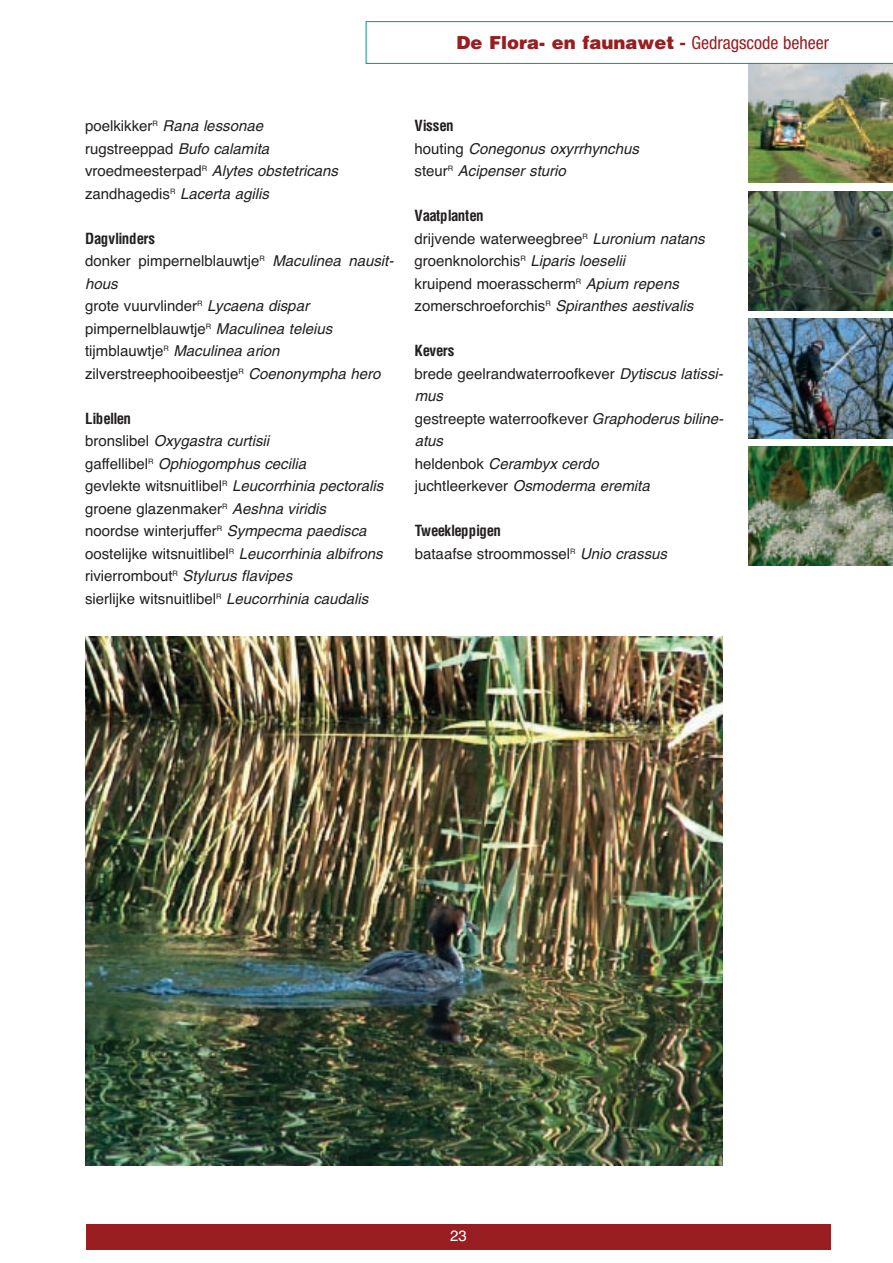
<style>
.page{position:relative;width:893px;height:1263px;background:#fff}
.page>*{position:absolute;margin:0;border:0;box-sizing:border-box;transform-origin:0 0}
.t1{font:900 18px "Helvetica";color:#981e21}
.t2{font:15px/22.5px "Helvetica";color:#231f20}
.t3{font:italic 15px/22.5px "Helvetica";color:#231f20}
.t4{font:15px "Helvetica";color:#fff}
.s1{font-family:"Helvetica Bold TT";font-weight:400}
.s2{font-family:"Helvetica Neue";font-weight:400;font-stretch:condensed}
.s3{font-style:normal}
.s4{font-weight:700;font-stretch:condensed}
.s5{font-style:italic}
.s6{font-weight:700;font-style:normal;font-stretch:condensed}
</style>
<div class="page">
<div style="left:86px;top:1225px;width:744px;height:25px;background:#981e21"></div>
<img style="left:748px;top:64px;width:145px;height:119px">
<img style="left:748px;top:191px;width:145px;height:119px">
<img style="left:748px;top:319px;width:145px;height:119px">
<img style="left:748px;top:446px;width:145px;height:120px">
<svg style="left:366px;top:21px;width:527px;height:43px"></svg>
<img style="left:85px;top:636px;width:638px;height:529px">
<p class="t1" style="left:457px;top:33px;width:374px">De Flora- en faunawet <span class="s1">-</span> <span class="s2">Gedragscode beheer</span></p>
<p class="t3" style="left:85px;top:116px;width:254px"><span class="s3">poelkikker</span><sup>R</sup> Rana lessonae <span class="s3">rugstreeppad</span> Bufo calamita <span class="s3">vroedmeesterpad</span><sup>R</sup> Alytes obstetricans <span class="s3">zandhagedis</span><sup>R</sup> Lacerta agilis</p>
<p class="t2" style="left:85px;top:227px;width:310px"><span class="s4">Dagvlinders<br></span>donker pimpernelblauwtje<sup>R</sup> <span class="s5">Maculinea nausit&shy;hous<br></span>grote vuurvlinder<sup>R</sup> <span class="s5">Lycaena dispar </span>pimpernelblauwtje<sup>R</sup> <span class="s5">Maculinea teleius </span>tijmblauwtje<sup>R</sup> <span class="s5">Maculinea arion </span>zilverstreephooibeestje<sup>R</sup> <span class="s5">Coenonympha hero</span></p>
<p class="t3" style="left:85px;top:409px;width:300px"><span class="s6">Libellen<br></span><span class="s3">bronslibel</span> Oxygastra curtisii<br><span class="s3">gaffellibel</span><sup>R</sup> Ophiogomphus cecilia<br><span class="s3">gevlekte witsnuitlibel</span><sup>R</sup> Leucorrhinia pectoralis <span class="s3">groene glazenmaker</span><sup>R</sup> Aeshna viridis <span class="s3">noordse winterjuffer</span><sup>R</sup> Sympecma paedisca <span class="s3">oostelijke witsnuitlibel</span><sup>R</sup> Leucorrhinia albifrons <span class="s3">rivierrombout</span><sup>R</sup> Stylurus flavipes<br><span class="s3">sierlijke witsnuitlibel</span><sup>R</sup> Leucorrhinia caudalis</p>
<p class="t3" style="left:415px;top:116px;width:226px"><span class="s6">Vissen<br></span><span class="s3">houting</span> Conegonus oxyrrhynchus <span class="s3">steur</span><sup>R</sup> Acipenser sturio</p>
<p class="t2" style="left:415px;top:205px;width:292px"><span class="s4">Vaatplanten<br></span>drijvende waterweegbree<sup>R</sup> <span class="s5">Luronium natans </span>groenknolorchis<sup>R</sup> <span class="s5">Liparis loeselii<br></span>kruipend moerasscherm<sup>R</sup> <span class="s5">Apium repens </span>zomerschroeforchis<sup>R</sup> <span class="s5">Spiranthes aestivalis</span></p>
<p class="t2" style="left:415px;top:340px;width:310px"><span class="s4">Kevers<br></span>brede geelrandwaterroofkever <span class="s5">Dytiscus latissi&shy;mus<br></span>gestreepte waterroofkever <span class="s5">Graphoderus biline&shy;atus<br></span>heldenbok <span class="s5">Cerambyx cerdo<br></span>juchtleerkever <span class="s5">Osmoderma eremita</span></p>
<p class="t2" style="left:415px;top:520px;width:254px"><span class="s4">Tweekleppigen<br></span>bataafse stroommossel<sup>R</sup> <span class="s5">Unio crassus</span></p>
<p class="t4" style="left:450px;top:1227px;width:18px">23</p>
</div>
